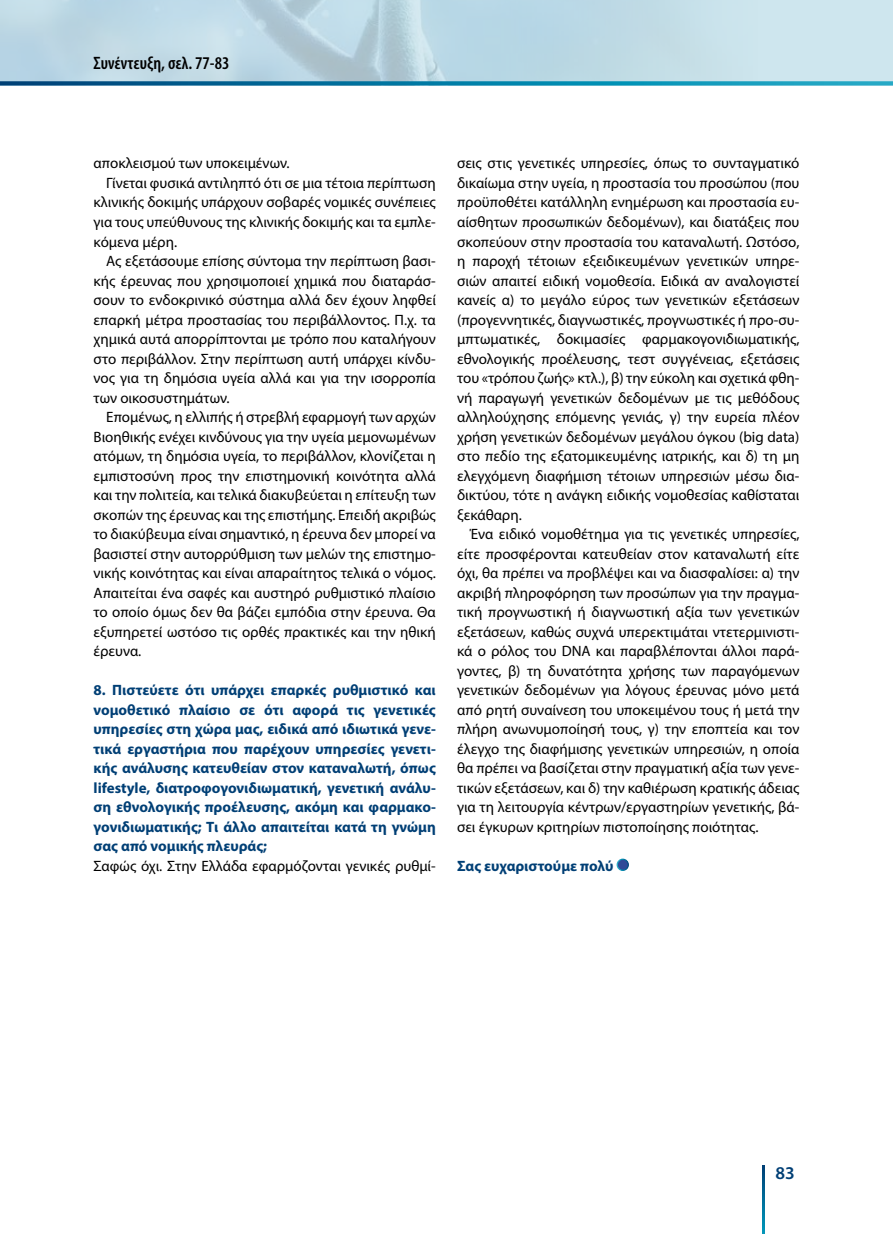
<style>
.page{position:relative;width:893px;height:1234px;background:#fff}
.page>*{position:absolute;margin:0;border:0;box-sizing:border-box;transform-origin:0 0}
.t1{font:600 condensed 18px "Myriad Pro";color:#000}
.t2{font:600 18px "Myriad Pro";color:#003f75}
.t3{font:15px/19.5px "Myriad Pro";color:#000;text-align:justify}
.t4{font:700 15px/19.5px "Myriad Pro";color:#003f75;text-align:justify}
</style>
<div class="page">
<svg style="left:0;top:0;width:893px;height:81px;background:#bfdae5"></svg>
<svg style="left:0;top:81px;width:893px;height:4px;background:#1380a7"></svg>
<svg style="left:762px;top:1165px;width:2px;height:68px"></svg>
<div style="left:617px;top:859px;width:11px;height:11px;background:#304a97;border-radius:50%"></div>
<div style="left:617px;top:858px;width:12px;height:12px;border:1px solid #fff;border-radius:50%"></div>
<p class="t1" style="left:94px;top:52px;width:137px">Συνέντευξη, σελ. 77-83</p>
<p class="t3" style="left:94px;top:153px;width:197px">αποκλεισμού των υποκειμένων.</p>
<p class="t3" style="left:106px;top:173px;width:331px">Γίνεται φυσικά αντιληπτό ότι σε μια τέτοια περίπτωση</p>
<p class="t3" style="left:94px;top:192px;width:344px">κλινικής δοκιμής υπάρχουν σοβαρές νομικές συνέπειες</p>
<p class="t3" style="left:94px;top:212px;width:344px">για τους υπεύθυνους της κλινικής δοκιμής και τα εμπλε-</p>
<p class="t3" style="left:94px;top:231px;width:85px">κόμενα μέρη.</p>
<p class="t3" style="left:106px;top:251px;width:331px">Ας εξετάσουμε επίσης σύντομα την περίπτωση βασι-</p>
<p class="t3" style="left:94px;top:270px;width:344px">κής έρευνας που χρησιμοποιεί χημικά που διαταράσ-</p>
<p class="t3" style="left:94px;top:290px;width:344px">σουν το ενδοκρινικό σύστημα αλλά δεν έχουν ληφθεί</p>
<p class="t3" style="left:94px;top:309px;width:344px">επαρκή μέτρα προστασίας του περιβάλλοντος. Π.χ. τα</p>
<p class="t3" style="left:94px;top:329px;width:344px">χημικά αυτά απορρίπτονται με τρόπο που καταλήγουν</p>
<p class="t3" style="left:94px;top:348px;width:344px">στο περιβάλλον. Στην περίπτωση αυτή υπάρχει κίνδυ-</p>
<p class="t3" style="left:94px;top:368px;width:344px">νος για τη δημόσια υγεία αλλά και για την ισορροπία</p>
<p class="t3" style="left:94px;top:387px;width:138px">των οικοσυστημάτων.</p>
<p class="t3" style="left:106px;top:407px;width:331px">Επομένως, η ελλιπής ή στρεβλή εφαρμογή των αρχών</p>
<p class="t3" style="left:94px;top:426px;width:344px">Βιοηθικής ενέχει κινδύνους για την υγεία μεμονωμένων</p>
<p class="t3" style="left:94px;top:446px;width:344px">ατόμων, τη δημόσια υγεία, το περιβάλλον, κλονίζεται η</p>
<p class="t3" style="left:94px;top:465px;width:344px">εμπιστοσύνη προς την επιστημονική κοινότητα αλλά</p>
<p class="t3" style="left:94px;top:485px;width:344px">και την πολιτεία, και τελικά διακυβεύεται η επίτευξη των</p>
<p class="t3" style="left:94px;top:504px;width:344px">σκοπών της έρευνας και της επιστήμης. Επειδή ακριβώς</p>
<p class="t3" style="left:94px;top:524px;width:344px">το διακύβευμα είναι σημαντικό, η έρευνα δεν μπορεί να</p>
<p class="t3" style="left:94px;top:543px;width:344px">βασιστεί στην αυτορρύθμιση των μελών της επιστημο-</p>
<p class="t3" style="left:94px;top:563px;width:344px">νικής κοινότητας και είναι απαραίτητος τελικά ο νόμος.</p>
<p class="t3" style="left:94px;top:582px;width:344px">Απαιτείται ένα σαφές και αυστηρό ρυθμιστικό πλαίσιο</p>
<p class="t3" style="left:94px;top:602px;width:344px">το οποίο όμως δεν θα βάζει εμπόδια στην έρευνα. Θα</p>
<p class="t3" style="left:94px;top:621px;width:344px">εξυπηρετεί ωστόσο τις ορθές πρακτικές και την ηθική</p>
<p class="t3" style="left:94px;top:641px;width:49px">έρευνα.</p>
<p class="t4" style="left:94px;top:680px;width:344px">8. Πιστεύετε ότι υπάρχει επαρκές ρυθμιστικό και νομοθετικό πλαίσιο σε ότι αφορά τις γενετικές υπηρεσίες στη χώρα μας, ειδικά από ιδιωτικά γενε&shy;τικά εργαστήρια που παρέχουν υπηρεσίες γενετι&shy;κής ανάλυσης κατευθείαν στον καταναλωτή, όπως lifestyle, διατροφογονιδιωματική, γενετική ανάλυ&shy;ση εθνολογικής προέλευσης, ακόμη και φαρμακο&shy;γονιδιωματικής; Τι άλλο απαιτείται κατά τη γνώμη σας από νομικής πλευράς;</p>
<p class="t3" style="left:94px;top:855px;width:344px">Σαφώς όχι. Στην Ελλάδα εφαρμόζονται γενικές ρυθμί-</p>
<p class="t3" style="left:457px;top:153px;width:344px">σεις στις γενετικές υπηρεσίες, όπως το συνταγματικό δικαίωμα στην υγεία, η προστασία του προσώπου (που προϋποθέτει κατάλληλη ενημέρωση και προστασία ευ&shy;αίσθητων προσωπικών δεδομένων), και διατάξεις που σκοπεύουν στην προστασία του καταναλωτή. Ωστόσο, η παροχή τέτοιων εξειδικευμένων γενετικών υπηρε&shy;σιών απαιτεί ειδική νομοθεσία. Ειδικά αν αναλογιστεί κανείς α) το μεγάλο εύρος των γενετικών εξετάσεων (προγεννητικές, διαγνωστικές, προγνωστικές ή προ-συ&shy;μπτωματικές, δοκιμασίες φαρμακογονιδιωματικής, εθνολογικής προέλευσης, τεστ συγγένειας, εξετάσεις του «τρόπου ζωής» κτλ.), β) την εύκολη και σχετικά φθη&shy;νή παραγωγή γενετικών δεδομένων με τις μεθόδους αλληλούχησης επόμενης γενιάς, γ) την ευρεία πλέον χρήση γενετικών δεδομένων μεγάλου όγκου (big data) στο πεδίο της εξατομικευμένης ιατρικής, και δ) τη μη ελεγχόμενη διαφήμιση τέτοιων υπηρεσιών μέσω δια&shy;δικτύου, τότε η ανάγκη ειδικής νομοθεσίας καθίσταται ξεκάθαρη.</p>
<p class="t3" style="left:457px;top:524px;width:344px;text-indent:13px">Ένα ειδικό νομοθέτημα για τις γενετικές υπηρεσίες, είτε προσφέρονται κατευθείαν στον καταναλωτή είτε όχι, θα πρέπει να προβλέψει και να διασφαλίσει: α) την ακριβή πληροφόρηση των προσώπων για την πραγμα&shy;τική προγνωστική ή διαγνωστική αξία των γενετικών εξετάσεων, καθώς συχνά υπερεκτιμάται ντετερμινιστι&shy;κά ο ρόλος του DNA και παραβλέπονται άλλοι παρά&shy;γοντες, β) τη δυνατότητα χρήσης των παραγόμενων γενετικών δεδομένων για λόγους έρευνας μόνο μετά από ρητή συναίνεση του υποκειμένου τους ή μετά την πλήρη ανωνυμοποίησή τους, γ) την εποπτεία και τον έλεγχο της διαφήμισης γενετικών υπηρεσιών, η οποία θα πρέπει να βασίζεται στην πραγματική αξία των γενε&shy;τικών εξετάσεων, και δ) την καθιέρωση κρατικής άδειας για τη λειτουργία κέντρων/εργαστηρίων γενετικής, βά&shy;σει έγκυρων κριτηρίων πιστοποίησης ποιότητας.</p>
<p class="t4" style="left:457px;top:855px;width:158px">Σας ευχαριστούμε πολύ</p>
<p class="t2" style="left:776px;top:1161px;width:21px">83</p>
</div>
